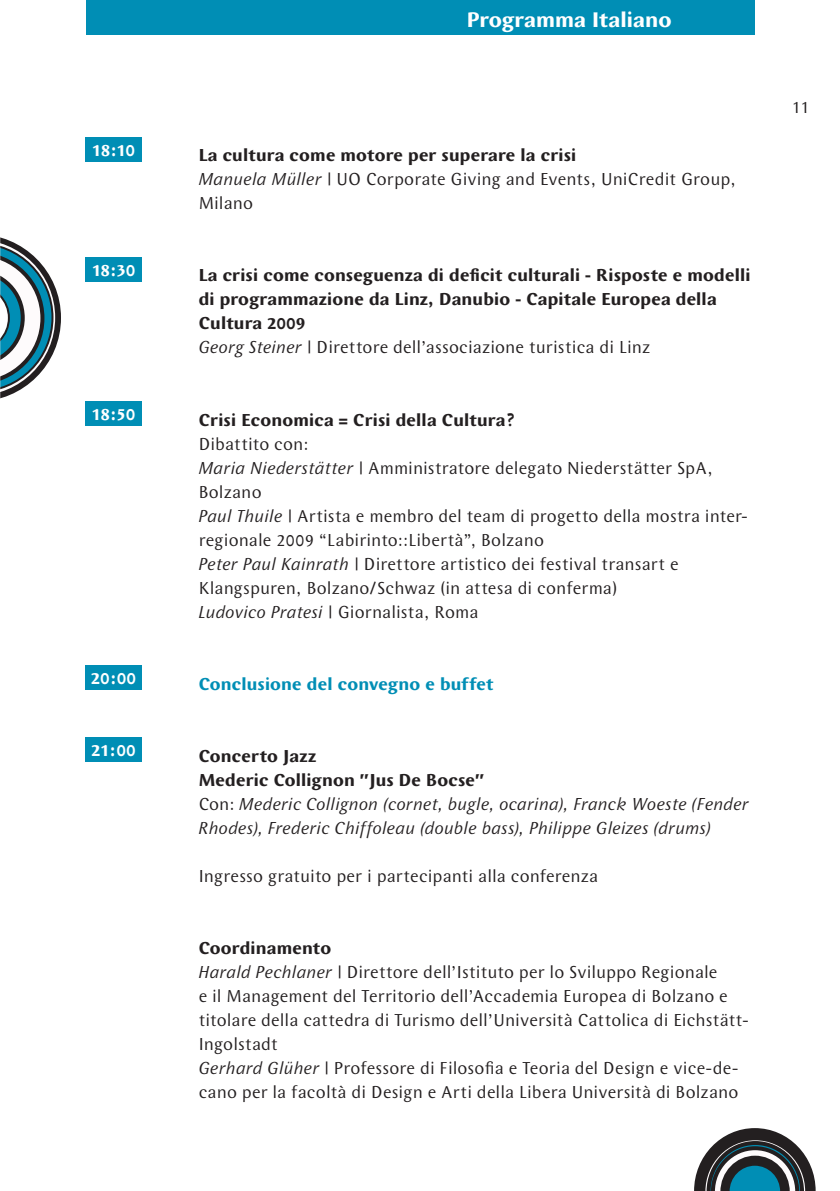
<style>
.page{position:relative;width:840px;height:1191px;background:#fff}
.page>*{position:absolute;margin:0;border:0;box-sizing:border-box;transform-origin:0 0}
.t1{font:700 22px "Wunderlich";letter-spacing:.005em;color:#fff}
.t2{font:18px/24px "Wunderlich";letter-spacing:.005em;color:#231f20}
.t3{font:700 18px/24px "Wunderlich";letter-spacing:.015em;color:#231f20}
.t4{font:italic 18px/24px "Wunderlich";color:#231f20}
.t5{font:700 18px "Wunderlich";letter-spacing:.015em;color:#008eb5}
.t6{font:700 18px "Wunderlich";letter-spacing:.005em;color:#fff}
.s1{font-weight:700}
.s2{font-style:italic}
.s3{font-weight:400;font-style:italic}
.s4{font-weight:400}
.s5{font-weight:700;font-style:normal}
.s6{font-style:normal}
</style>
<div class="page">
<svg style="left:0;top:237px;width:61px;height:162px"></svg>
<div style="left:85px;top:137px;width:57px;height:24px;background:#008eb5"></div>
<div style="left:85px;top:257px;width:57px;height:24px;background:#008eb5"></div>
<div style="left:85px;top:401px;width:57px;height:24px;background:#008eb5"></div>
<div style="left:85px;top:665px;width:57px;height:24px;background:#008eb5"></div>
<div style="left:85px;top:737px;width:57px;height:24px;background:#008eb5"></div>
<svg style="left:694px;top:1128px;width:121px;height:63px"></svg>
<div style="left:86px;top:0;width:668px;height:34px;background:#008eb5"></div>
<p class="t1" style="left:466px;top:7px;width:206px">Programma Italiano</p>
<p class="t2" style="left:791px;top:96px;width:19px">11</p>
<p class="t6" style="left:92px;top:140px;width:44px">18:10</p>
<p class="t2" style="left:198px;top:144px;width:538px"><span class="s1">La cultura come motore per superare la crisi<br></span><span class="s2">Manuela Müller</span> | UO Corporate Giving and Events, UniCredit Group,<br>Milano</p>
<p class="t6" style="left:92px;top:260px;width:44px">18:30</p>
<p class="t3" style="left:198px;top:263px;width:553px">La crisi come conseguenza di deficit culturali - Risposte e modelli di programmazione da Linz, Danubio - Capitale Europea della Cultura 2009<br><span class="s3">Georg Steiner</span> <span class="s4">| Direttore dell’associazione turistica di Linz</span></p>
<p class="t6" style="left:92px;top:404px;width:45px">18:50</p>
<p class="t3" style="left:198px;top:407px;width:317px">Crisi Economica = Crisi della Cultura?</p>
<p class="t2" style="left:198px;top:431px;width:549px">Dibattito con:<br><span class="s2">Maria Niederstätter</span> | Amministratore delegato Niederstätter SpA, Bolzano<br><span class="s2">Paul Thuile</span> | Artista e membro del team di progetto della mostra inter&shy;regionale 2009 “Labirinto::Libertà”, Bolzano<br><span class="s2">Peter Paul Kainrath</span> | Direttore artistico dei festival transart e Klangspuren, Bolzano/Schwaz (in attesa di conferma)<br><span class="s2">Ludovico Pratesi</span> | Giornalista, Roma</p>
<p class="t6" style="left:91px;top:668px;width:46px">20:00</p>
<p class="t5" style="left:198px;top:673px;width:296px">Conclusione del convegno e buffet</p>
<p class="t6" style="left:92px;top:740px;width:45px">21:00</p>
<p class="t4" style="left:198px;top:743px;width:552px"><span class="s5">Concerto Jazz<br>Mederic Collignon "Jus De Bocse"<br></span><span class="s6">Con:</span> Mederic Collignon (cornet, bugle, ocarina), Franck Woeste (Fender Rhodes), Frederic Chiffoleau (double bass), Philippe Gleizes (drums)</p>
<p class="t2" style="left:198px;top:863px;width:401px">Ingresso gratuito per i partecipanti alla conferenza</p>
<p class="t2" style="left:198px;top:935px;width:550px"><span class="s1">Coordinamento<br></span><span class="s2">Harald Pechlaner</span> | Direttore dell’Istituto per lo Sviluppo Regionale<br>e il Management del Territorio dell’Accademia Europea di Bolzano e titolare della cattedra di Turismo dell’Università Cattolica di Eichstätt-Ingolstadt<br><span class="s2">Gerhard Glüher</span> | Professore di Filosofia e Teoria del Design e vice-de&shy;cano per la facoltà di Design e Arti della Libera Università di Bolzano</p>
</div>
